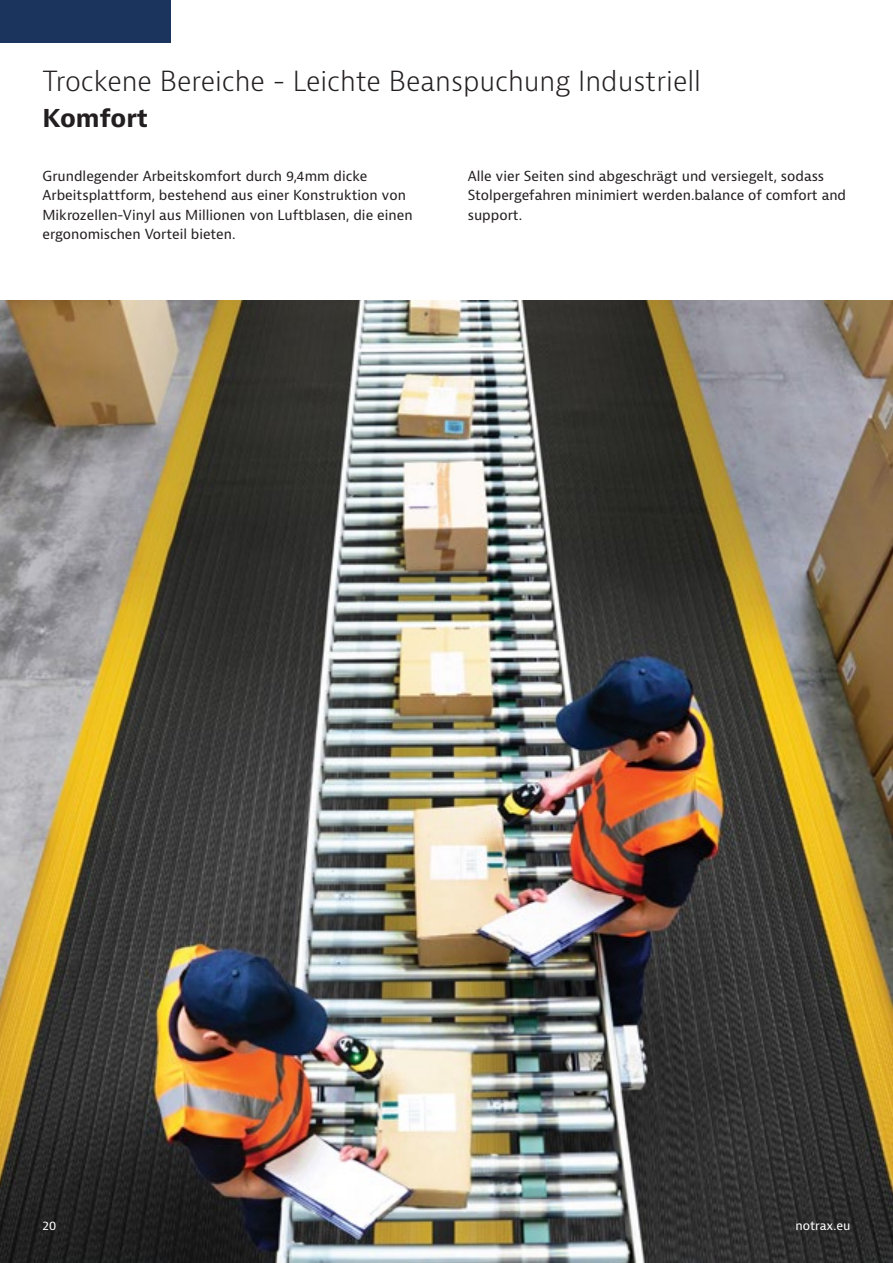
<style>
.page{position:relative;width:893px;height:1263px;background:#fff}
.page>*{position:absolute;margin:0;border:0;box-sizing:border-box;transform-origin:0 0}
.Light_Titles{font:300 27px "Bernina Sans";color:#231f20}
.Product_Titles{font:700 24px "Bernina Sans";color:#231f20}
.text_9{font:13.5px/19.5px "Bernina Sans";color:#231f20}
.t1{font:12px "Bernina Sans";color:#fff}
</style>
<div class="page">
<img style="left:0;top:300px;width:893px;height:963px">
<div style="left:0;top:0;width:170px;height:43px;background:#1a345d"></div>
<p class="Light_Titles" style="left:43px;top:64px;width:660px">Trockene Bereiche - Leichte Beanspuchung Industriell</p>
<p class="Product_Titles" style="left:43px;top:103px;width:107px">Komfort</p>
<p class="text_9" style="left:43px;top:167px;width:372px">Grundlegender Arbeitskomfort durch 9,4mm dicke Arbeitsplattform, bestehend aus einer Konstruktion von Mikrozellen-Vinyl aus Millionen von Luftblasen, die einen ergonomischen Vorteil bieten.</p>
<p class="text_9" style="left:468px;top:167px;width:380px">Alle vier Seiten sind abgeschrägt und versiegelt, sodass<br>Stolpergefahren minimiert werden.balance of comfort and support.</p>
<p class="t1" style="left:43px;top:1218px;width:16px">20</p>
<p class="t1" style="left:795px;top:1218px;width:56px">notrax.eu</p>
</div>
